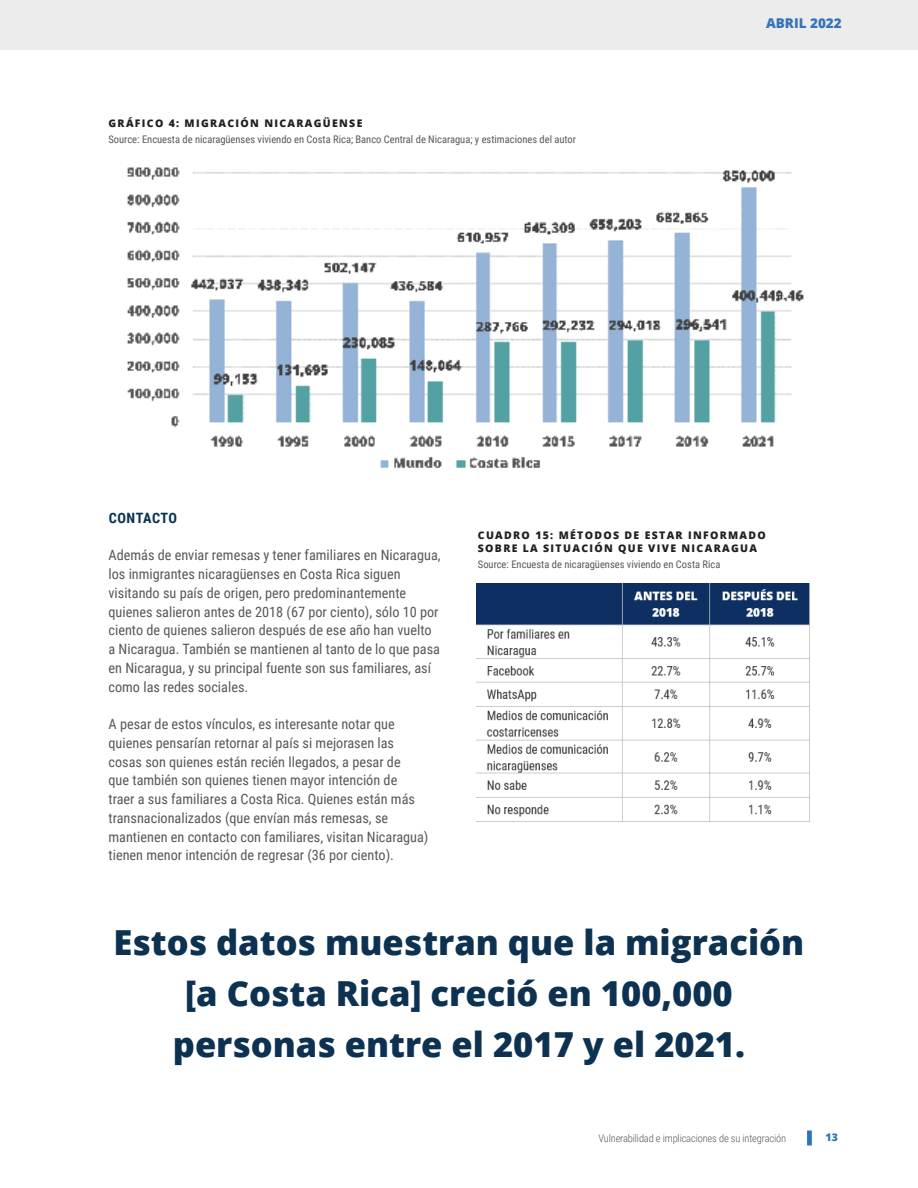
<style>
.page{position:relative;width:918px;height:1188px;background:#fff}
.page>*{position:absolute;margin:0;border:0;box-sizing:border-box;transform-origin:0 0}
.Large_Dk_Blue_Cal{font:800 34.5px/51px "Open Sans";color:#0c3151;text-align:center}
.Body_Text{font:14.25px/18.8px "Roboto Condensed";color:#57585a}
.heading_2{font:700 14.25px "Roboto Condensed";letter-spacing:.035em;color:#083251}
.t1{font:800 13.5px "Open Sans";color:#3674ba}
.Source{font:10.5px "Roboto Condensed";color:#57585a}
.Figures_title{font:800 10.5px/13.5px "Open Sans";letter-spacing:.125em;color:#231f20}
.t2{font:300 10.5px "Roboto Condensed";letter-spacing:-.015em;color:#57585a}
.t3{font:800 10.5px "Open Sans";color:#2a74bb}
</style>
<div class="page">
<div style="left:0;top:0;width:918px;height:50px;background:#ececed"></div>
<svg style="left:807px;top:1130px;width:5px;height:15px"></svg>
<img style="left:127px;top:167px;width:677px;height:301px">
<img style="left:477px;top:584px;width:333px;height:237px">
<p class="Figures_title" style="left:109px;top:115px;width:255px">GRÁFICO 4: MIGRACIÓN NICARAGÜENSE</p>
<p class="Source" style="left:109px;top:132px;width:469px">Source: Encuesta de nicaragüenses viviendo en Costa Rica; Banco Central de Nicaragua; y estimaciones del autor</p>
<p class="t1" style="left:766px;top:13px;width:77px">ABRIL 2022</p>
<p class="heading_2" style="left:109px;top:508px;width:70px">CONTACTO</p>
<p class="Body_Text" style="left:109px;top:545px;width:334px">Además de enviar remesas y tener familiares en Nicaragua, los inmigrantes nicaragüenses en Costa Rica siguen visitando su país de origen, pero predominantemente quienes salieron antes de 2018 (67 por ciento), sólo 10 por ciento de quienes salieron después de ese año han vuelto a Nicaragua. También se mantienen al tanto de lo que pasa en Nicaragua, y su principal fuente son sus familiares, así como las redes sociales.</p>
<p class="Body_Text" style="left:109px;top:714px;width:321px">A pesar de estos vínculos, es interesante notar que quienes pensarían retornar al país si mejorasen las cosas son quienes están recién llegados, a pesar de<br>que también son quienes tienen mayor intención de<br>traer a sus familiares a Costa Rica. Quienes están más transnacionalizados (que envían más remesas, se mantienen en contacto con familiares, visitan Nicaragua) tienen menor intención de regresar (36 por ciento).</p>
<p class="Figures_title" style="left:478px;top:527px;width:290px">CUADRO 15: MÉTODOS DE ESTAR INFORMADO<br>SOBRE LA SITUACIÓN QUE VIVE NICARAGUA</p>
<p class="Source" style="left:478px;top:557px;width:244px">Source: Encuesta de nicaragüenses viviendo en Costa Rica</p>
<p class="Large_Dk_Blue_Cal" style="left:114px;top:916px;width:692px">Estos datos muestran que la migración [a Costa Rica] creció en 100,000 personas entre el 2017 y el 2021.</p>
<p class="t2" style="left:598px;top:1130px;width:189px">Vulnerabilidad e implicaciones de su integración</p>
<p class="t3" style="left:826px;top:1129px;width:14px">13</p>
</div>
